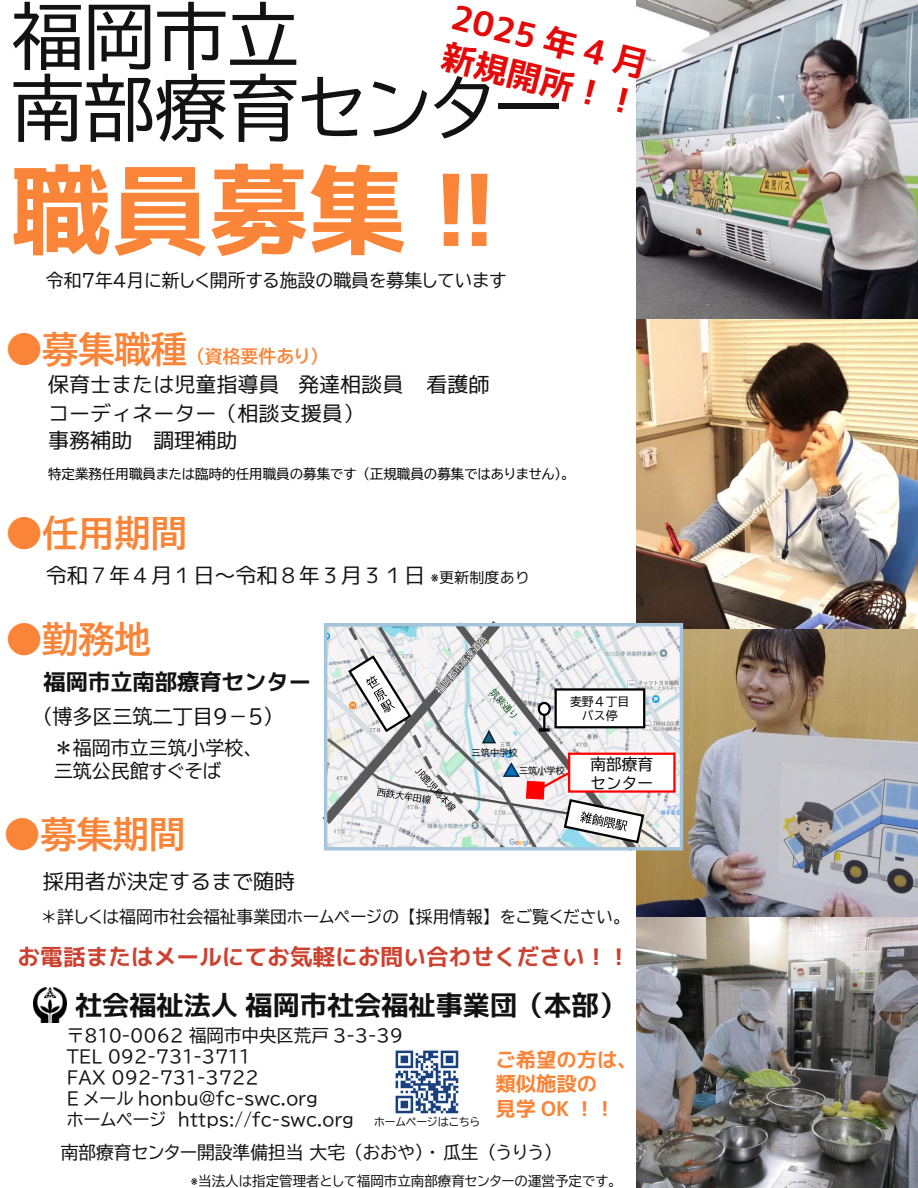
<style>
.page{position:relative;width:918px;height:1188px;background:#fff}
.page>*{position:absolute;margin:0;border:0;box-sizing:border-box;transform-origin:0 0}
.t1{font:98.85px "mplus 1 c bold";color:#fa8437}
.t2{font:71.85px/71.8px "BIZUDP Gothic";color:#121212}
.t3{font:700 36.15px "BIZUDP Gothic";color:#fa8437}
.t4{font:33.75px/40.5px "mplus 1 c bold";color:#e30a09}
.t5{font:27.15px "mplus 1 c bold";color:#121212}
.t6{font:22.65px "mplus 1 c bold";color:#cc412f}
.t7{font:22.35px "mplus 1 c bold";color:#121212}
.t8{font:21.15px "mplus 1 c regular";color:#121212}
.t9{font:21px/28.2px "mplus 1 c regular";color:#121212}
.t10{font:20.25px/24.3px "mplus 1 c bold";color:#fa8437}
.t11{font:20.1px "BIZUDP Gothic";color:#121212}
.t12{font:18.9px/22.8px "BIZUDP Gothic";color:#121212}
.t13{font:17.85px "BIZUDP Gothic";color:#121212}
.t14{font:700 17.85px "BIZUDP Gothic";color:#fa8437}
.t15{font:17.7px "BIZUDP Gothic";color:#121212}
.t16{font:17.4px/21px "BIZUDP Gothic";color:#121212}
.t17{font:16.8px "BIZUDP Gothic";color:#121212}
.t18{font:15.6px/18.8px "TBUD Go Std";color:#000}
.t19{font:13.5px "BIZUDP Gothic";color:#000}
.t20{font:13.5px "BIZUDP Gothic";color:#121212}
.t21{font:11.85px/14.5px "TBUD Go Std";color:#000;text-align:center}
.t22{font:11.25px "BIZUDP Gothic";color:#121212}
.t23{font:9.15px "TBUD Go Std";color:#000}
.s1{font-size:36.15px}
.s2{font-family:"Roboto Condensed";font-size:15.15px}
.s3{font-size:15.15px}
.s4{font-family:"Source Han Sans JP"}
.s5{font-family:"Roboto Condensed"}
</style>
<div class="page">
<img style="left:637px;top:629px;width:281px;height:559px">
<img style="left:34px;top:987px;width:33px;height:36px">
<img style="left:637px;top:0;width:281px;height:319px">
<img style="left:637px;top:319px;width:281px;height:310px">
<svg style="left:325px;top:623px;width:352px;height:231px"></svg>
<img style="left:395px;top:1050px;width:64px;height:64px">
<h2 class="t2" style="left:12px;top:0;width:553px">福岡市立<br>南部療育センター</h2>
<h1 class="t1" style="left:12px;top:140px;width:488px">職員募集 !!</h1>
<h3 class="t4" style="left:457px;top:-3px;width:204px;rotate:14deg">2025年 4 月新規開所！！</h3>
<p class="t13" style="left:46px;top:271px;width:462px">令和７年４月に新しく開所する施設の職員を募集しています</p>
<p class="t14" style="left:6px;top:347px;width:315px"><span class="s1">●募集職種</span>（資格要件あり）</p>
<p class="t9" style="left:48px;top:370px;width:357px">保育士または児童指導員 発達相談員コーディネーター（相談支援員）<br>事務補助 調理補助</p>
<p class="t19" style="left:48px;top:467px;width:523px">特定業務任用職員または臨時的任用職員の募集です（正規職員の募集ではありません）。</p>
<h3 class="t3" style="left:6px;top:515px;width:183px">●任用期間</h3>
<p class="t9" style="left:427px;top:370px;width:65px">看護師</p>
<p class="t8" style="left:46px;top:560px;width:486px">令和７年４月１日～令和８年３月３１日 <span class="s2">※</span><span class="s3">更新制度あり</span></p>
<h3 class="t3" style="left:6px;top:621px;width:146px">●勤務地</h3>
<p class="t7" style="left:43px;top:666px;width:269px">福岡市立南部療育センター</p>
<p class="t11" style="left:42px;top:706px;width:232px">（博多区三筑二丁目９－５）</p>
<p class="t12" style="left:54px;top:736px;width:202px">＊福岡市立三筑小学校、三筑公民館すぐそば</p>
<h3 class="t3" style="left:4px;top:816px;width:183px">●募集期間</h3>
<p class="t9" style="left:43px;top:867px;width:254px">採用者が決定するまで随時</p>
<p class="t17" style="left:41px;top:908px;width:584px"><span class="s4">＊</span>詳しくは福岡市社会福祉事業団ホームページの【採用情報】をご覧ください。</p>
<p class="t21" style="left:570px;top:694px;width:61px">麦野４丁目バス停</p>
<p class="t18" style="left:590px;top:754px;width:64px">南部療育センター</p>
<p class="t23" style="left:472px;top:745px;width:47px">三筑中学校</p>
<p class="t23" style="left:519px;top:764px;width:47px">三筑小学校</p>
<h3 class="t6" style="left:18px;top:941px;width:614px">お電話またはメールにてお気軽にお問い合わせください！！</h3>
<h3 class="t5" style="left:75px;top:985px;width:552px">社会福祉法人福岡市社会福祉事業団（本部）</h3>
<p class="t16" style="left:67px;top:1025px;width:338px">〒810-0062 福岡市中央区荒戸 3-3-39<br>TEL 092-731-3711<br>FAX 092-731-3722<br>E メール honbu@fc-swc.org<br>ホームページ　https://fc-swc.org</p>
<p class="t22" style="left:374px;top:1117px;width:107px">ホームページはこちら</p>
<p class="t10" style="left:496px;top:1048px;width:143px">ご希望の方は、類似施設の<br>見学 OK ！！</p>
<p class="t15" style="left:61px;top:1144px;width:494px">南部療育センター開設準備担当大宅（おおや）・瓜生（うりう）</p>
<p class="t20" style="left:191px;top:1174px;width:427px"><span class="s5">※</span>当法人は指定管理者として福岡市立南部療育センターの運営予定です。</p>
</div>
